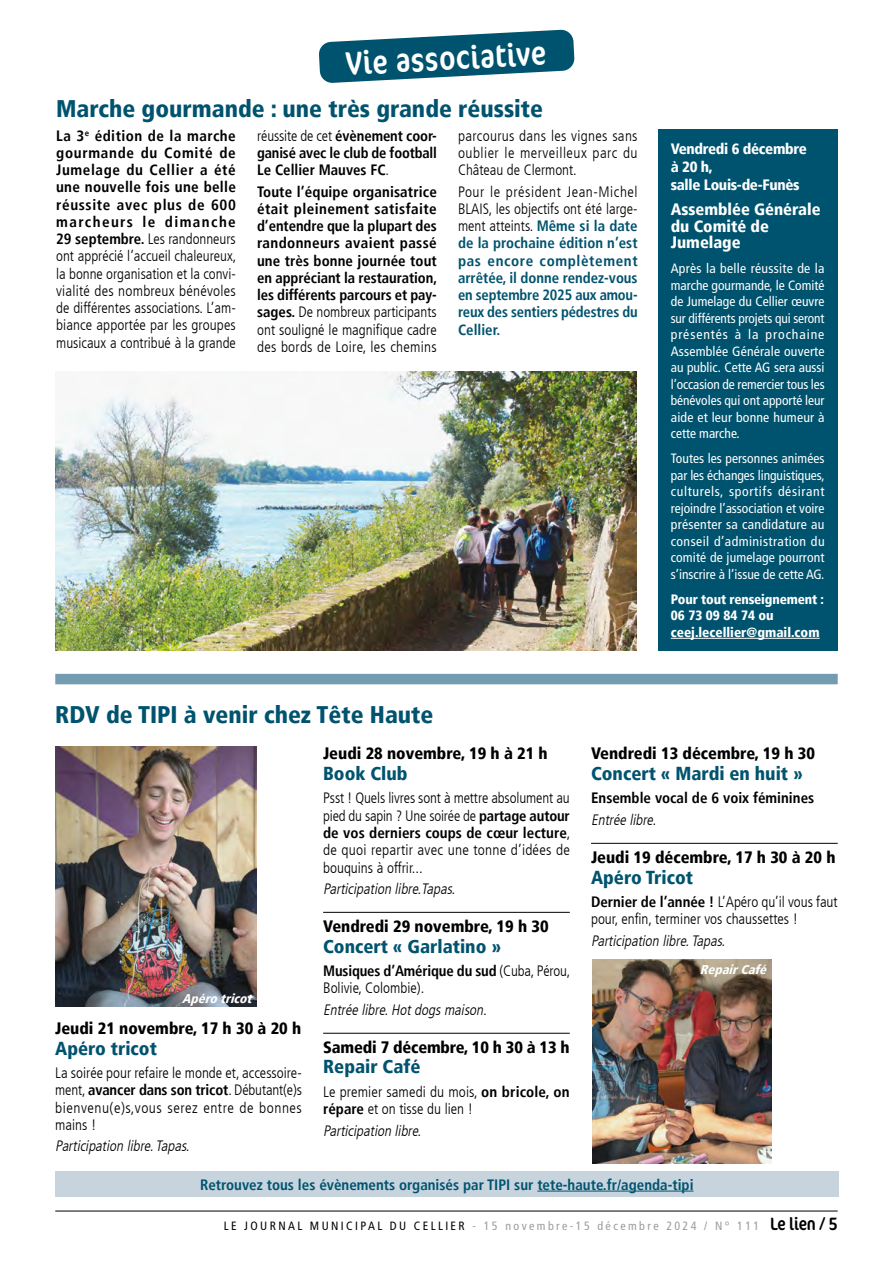
<style>
.page{position:relative;width:893px;height:1263px;background:#fff}
.page>*{position:absolute;margin:0;border:0;box-sizing:border-box;transform-origin:0 0}
.t1{font:condensed 33px "Cocon Pro";color:#fff}
.t2{font:900 condensed 24px "Frutiger LT";color:#00536e}
.t3{font:900 condensed 18.75px "Frutiger LT";color:#00536e}
.t4{font:900 condensed 16.5px "Frutiger LT";color:#000}
.t5{font:900 condensed 16.5px/16.5px "Frutiger LT";color:#fff}
.t6{font:300 condensed 15px/17.2px "Frutiger LT";color:#000;text-align:justify}
.t7{font:700 condensed 15px/17.2px "Frutiger LT";letter-spacing:-.005em;color:#000;text-align:justify}
.t8{font:700 condensed 15px/17.2px "Frutiger LT";color:#00536e;text-align:justify}
.t9{font:italic 300 condensed 15px "Frutiger LT";color:#000}
.t10{font:900 condensed 15px/18px "Frutiger LT";letter-spacing:-.02em;color:#fff}
.t11{font:condensed 13.5px/16.5px "Frutiger LT";color:#fff;text-align:justify}
.t12{font:900 condensed 13.5px/16.5px "Frutiger LT";color:#fff}
.t13{font:italic 900 condensed 12.75px "Frutiger LT";color:#fff}
.t14{font:condensed 12px "Frutiger LT";letter-spacing:.2em;color:#9c9c9d}
.s1{font-weight:700}
.s2{font-weight:300}
.s3{font-weight:300;color:#000}
.s4{color:#000}
.s5{font-family:"Cocon Pro";font-size:18px;color:#000}
</style>
<div class="page">
<hr style="left:55px;top:1211px;width:783px;height:1px;background:#000">
<svg style="left:319px;top:29px;width:256px;height:54px"></svg>
<img style="left:55px;top:372px;width:582px;height:279px">
<div style="left:658px;top:129px;width:179px;height:522px;background:#00536e"></div>
<hr style="left:671px;top:638px;width:149px;height:1px;background:#fff">
<img style="left:592px;top:959px;width:179px;height:204px">
<img style="left:55px;top:746px;width:201px;height:261px">
<div style="left:55px;top:674px;width:783px;height:10px;background:#749cb0"></div>
<div style="left:55px;top:1171px;width:783px;height:26px;background:#c7d4de"></div>
<hr style="left:537px;top:1191px;width:157px;height:1px;background:#00536e">
<hr style="left:323px;top:912px;width:247px;height:1px;background:#000">
<hr style="left:323px;top:1033px;width:247px;height:1px;background:#000">
<hr style="left:591px;top:843px;width:247px;height:1px;background:#000">
<h1 class="t1" style="left:345px;top:41px;width:202px;rotate:-3deg">Vie associative</h1>
<h2 class="t2" style="left:56px;top:94px;width:488px">Marche gourmande : une très grande réussite</h2>
<p class="t6" style="left:56px;top:127px;width:182px"><span class="s1">La 3</span><sup>e</sup> <span class="s1">édition de la marche gourmande du Comité de Jumelage du Cellier a été une nouvelle fois une belle réussite avec plus de 600 marcheurs le dimanche 29 septembre.</span> Les randonneurs ont apprécié l’accueil chaleureux, la bonne organisation et la convi&shy;vialité des nombreux bénévoles de différentes associations. L’am&shy;biance apportée par les groupes musicaux a contribué à la grande</p>
<p class="t7" style="left:257px;top:127px;width:181px"><span class="s2">réussite de cet</span> évènement coor&shy;ganisé avec le club de football Le Cellier Mauves FC<span class="s2">.</span></p>
<p class="t7" style="left:257px;top:183px;width:182px">Toute l’équipe organisatrice était pleinement satisfaite d’entendre que la plupart des randonneurs avaient passé une très bonne journée tout en appréciant la restauration, les différents parcours et pay&shy;sages. <span class="s2">De nombreux participants ont souligné le magnifique cadre des bords de Loire, les chemins</span></p>
<p class="t6" style="left:458px;top:127px;width:181px">parcourus dans les vignes sans oublier le merveilleux parc du Château de Clermont.</p>
<p class="t8" style="left:458px;top:183px;width:181px"><span class="s3">Pour le président Jean-Michel BLAIS, les objectifs ont été large&shy;ment atteints.</span> Même si la date de la prochaine édition n’est pas encore complètement arrêtée, il donne rendez-vous en septembre 2025 aux amou&shy;reux des sentiers pédestres du Cellier.</p>
<h2 class="t2" style="left:55px;top:700px;width:380px">RDV de TIPI à venir chez Tête Haute</h2>
<p class="t10" style="left:671px;top:140px;width:138px">Vendredi 6 décembre à 20 h,<br>salle Louis-de-Funès</p>
<p class="t5" style="left:671px;top:201px;width:151px">Assemblée Générale du Comité de<br>Jumelage</p>
<p class="t11" style="left:671px;top:261px;width:155px">Après la belle réussite de la marche gourmande, le Comité de Jumelage du Cellier œuvre sur différents projets qui seront présentés à la prochaine Assemblée Générale ouverte au public. Cette AG sera aussi l’occasion de remercier tous les bénévoles qui ont apporté leur aide et leur bonne humeur à cette marche.</p>
<p class="t11" style="left:671px;top:451px;width:155px">Toutes les personnes animées par les échanges linguistiques, culturels, sportifs désirant rejoindre l’association et voire présenter sa candidature au conseil d’administration du comité de jumelage pourront s’inscrire à l’issue de cette AG.</p>
<p class="t12" style="left:671px;top:591px;width:155px">Pour tout renseignement :<br>06 73 09 84 74 ou ceej.lecellier@gmail.com</p>
<p class="t13" style="left:182px;top:991px;width:75px">Apérotricot</p>
<p class="t4" style="left:55px;top:1018px;width:248px">Jeudi 21 novembre, 17 h 30 à 20 h</p>
<p class="t3" style="left:55px;top:1037px;width:103px">Apéro tricot</p>
<p class="t6" style="left:55px;top:1064px;width:248px">La soirée pour refaire le monde et, accessoire&shy;ment, <span class="s1">avancer dans son tricot</span>. Débutant(e)s bienvenu(e)s,vous serez entre de bonnes mains !</p>
<p class="t9" style="left:55px;top:1138px;width:139px">Participation libre.Tapas.</p>
<p class="t4" style="left:323px;top:743px;width:226px">Jeudi 28 novembre, 19 h à 21 h</p>
<p class="t3" style="left:323px;top:762px;width:86px">Book Club</p>
<p class="t6" style="left:323px;top:790px;width:249px">Psst ! Quels livres sont à mettre absolument au pied du sapin ? Une soirée de <span class="s1">partage autour de vos derniers coups de cœur lecture</span>, de quoi repartir avec une tonne d’idées de bouquins à offrir...</p>
<p class="t9" style="left:323px;top:880px;width:137px">Participation libre.Tapas.</p>
<p class="t4" style="left:323px;top:916px;width:227px">Vendredi 29 novembre, 19 h 30</p>
<p class="t3" style="left:323px;top:935px;width:179px">Concert « Garlatino »</p>
<p class="t6" style="left:323px;top:962px;width:249px"><span class="s1">Musiques d’Amérique du sud</span> (Cuba, Pérou,<br>Bolivie, Colombie).</p>
<p class="t9" style="left:323px;top:1001px;width:168px">Entrée libre.Hotdogsmaison.</p>
<p class="t4" style="left:323px;top:1037px;width:248px">Samedi 7 décembre, 10 h 30 à 13 h</p>
<p class="t3" style="left:323px;top:1056px;width:99px">Repair Café</p>
<p class="t6" style="left:323px;top:1083px;width:248px">Le premier samedi du mois, <span class="s1">on bricole, on répare</span> et on tisse du lien !</p>
<p class="t9" style="left:323px;top:1122px;width:103px">Participation libre.</p>
<p class="t4" style="left:591px;top:743px;width:225px">Vendredi 13 décembre, 19 h 30</p>
<p class="t3" style="left:591px;top:762px;width:213px">Concert « Mardi en huit »</p>
<p class="t7" style="left:591px;top:790px;width:225px">Ensemble vocal de 6 voix féminines</p>
<p class="t9" style="left:591px;top:811px;width:70px">Entrée libre.</p>
<p class="t4" style="left:591px;top:847px;width:246px">Jeudi 19 décembre, 17 h 30 à 20 h</p>
<p class="t3" style="left:591px;top:866px;width:104px">Apéro Tricot</p>
<p class="t6" style="left:591px;top:893px;width:248px"><span class="s1">Dernier de l’année !</span> L’Apéro qu’il vous faut pour, enfin, terminer vos chaussettes !</p>
<p class="t9" style="left:591px;top:932px;width:139px">Participation libre.Tapas.</p>
<p class="t13" style="left:700px;top:961px;width:72px">RepairCafé</p>
<p class="t8" style="left:200px;top:1176px;width:495px">Retrouvez tous les évènements organisés par TIPI sur tete-haute.fr/agenda-tipi</p>
<p class="t14" style="left:224px;top:1219px;width:615px"><span class="s4">LE JOURNAL MUNICIPAL DU CELLIER</span> - 15 novembre-15 décembre 2024 / N° 111 <span class="s5">Le lien / 5</span></p>
</div>
